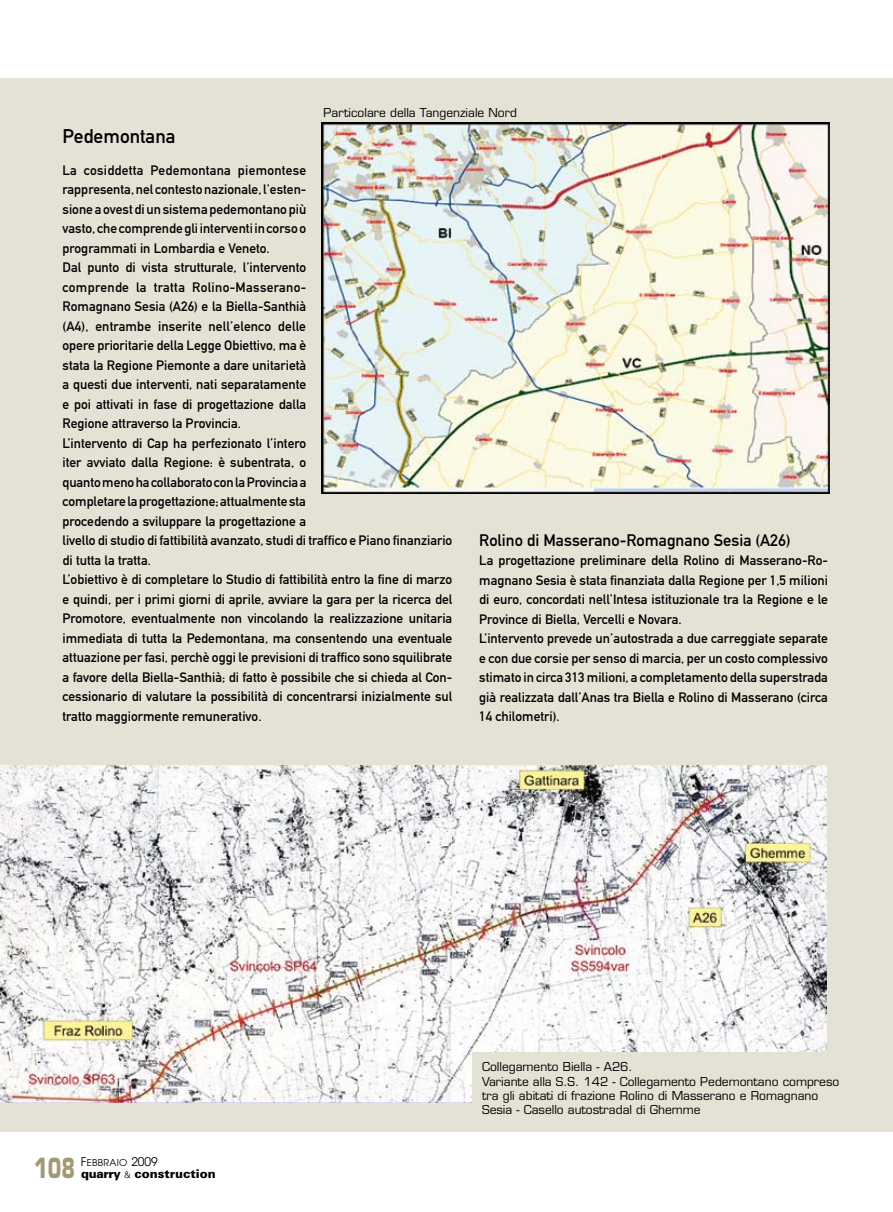
<style>
.page{position:relative;width:893px;height:1212px;background:#fff}
.page>*{position:absolute;margin:0;border:0;box-sizing:border-box;transform-origin:0 0}
.t1{font:700 27px "Eurostile";color:#a19a74;scale:.7 1}
.t2{font:19.5px "DIN Mittelschrift";color:#000}
.t3{font:16.5px "DIN Mittelschrift";color:#000}
.t4{font:13.5px/19.5px "DIN Mittelschrift";color:#000}
.t5{font:12px/14.4px "Eurostile";color:#000}
.t6{font:900 12px "Univers";color:#000}
.t7{font:9.45px "Avant Garde";letter-spacing:.03em;color:#000}
.s1{font-size:12px}
.s2{font-weight:300;font-size:9px}
</style>
<div class="page">
<div style="left:0;top:78px;width:893px;height:1053px;background:#e4e1d5"></div>
<img style="left:322px;top:122px;width:507px;height:371px">
<img style="left:0;top:765px;width:826px;height:337px">
<div style="left:472px;top:1052px;width:367px;height:69px;background:#e4e1d5"></div>
<p class="t5" style="left:324px;top:105px;width:195px">Particolare della Tangenziale Nord</p>
<h2 class="t2" style="left:63px;top:125px;width:115px">Pedemontana</h2>
<p class="t4" style="left:63px;top:161px;width:391px">La cosiddetta Pedemontana piemontese<br>rappresenta, nel contesto nazionale, l’esten-<br>sione a ovest di un sistema pedemontano più<br>vasto, che comprende gli interventi in corso o<br>programmati in Lombardia e Veneto.<br>Dal punto di vista strutturale, l’intervento<br>comprende la tratta Rolino-Masserano-<br>Romagnano Sesia (A26) e la Biella-Santhià<br>(A4), entrambe inserite nell’elenco delle<br>opere prioritarie della Legge Obiettivo, ma è<br>stata la Regione Piemonte a dare unitarietà<br>a questi due interventi, nati separatamente<br>e poi attivati in fase di progettazione dalla<br>Regione attraverso la Provincia.<br>L’intervento di Cap ha perfezionato l’intero<br>iter avviato dalla Regione: è subentrata, o<br>quanto meno ha collaborato con la Provincia a<br>completare la progettazione; attualmente sta<br>procedendo a sviluppare la progettazione a<br>livello di studio di fattibilità avanzato, studi di traffico e Piano finanziario di tutta la tratta.<br>L’obiettivo è di completare lo Studio di fattibilità entro la fine di marzo e quindi, per i primi giorni di aprile, avviare la gara per la ricerca del Promotore, eventualmente non vincolando la realizzazione unitaria immediata di tutta la Pedemontana, ma consentendo una eventuale attuazione per fasi, perchè oggi le previsioni di traffico sono squilibrate a favore della Biella-Santhià; di fatto è possibile che si chieda al Con&shy;cessionario di valutare la possibilità di concentrarsi inizialmente sul tratto maggiormente remunerativo.</p>
<p class="t3" style="left:479px;top:530px;width:313px">Rolino di Masserano-Romagnano Sesia (A26)</p>
<p class="t4" style="left:479px;top:551px;width:350px">La progettazione preliminare della Rolino di Masserano-Ro&shy;magnano Sesia è stata finanziata dalla Regione per 1,5 milioni di euro, concordati nell’Intesa istituzionale tra la Regione e le Province di Biella, Vercelli e Novara.<br>L’intervento prevede un’autostrada a due carreggiate separate e con due corsie per senso di marcia, per un costo complessivo stimato in circa 313 milioni, a completamento della superstrada già realizzata dall’Anas tra Biella e Rolino di Masserano (circa 14 chilometri).</p>
<p class="t7" style="left:81px;top:1157px;width:79px"><span class="s1">F</span>EBBRAIO <span class="s1">2009</span></p>
<h1 class="t1" style="left:34px;top:1151px;width:60px">108</h1>
<p class="t6" style="left:81px;top:1166px;width:136px">quarry <span class="s2">&amp;</span> construction</p>
<p class="t5" style="left:482px;top:1060px;width:359px">Collegamento Biella - A26.<br>Variante alla S.S. 142 - Collegamento Pedemontano compreso tra gli abitati di frazione Rolino di Masserano e Romagnano Sesia - Casello autostradal di Ghemme</p>
</div>
